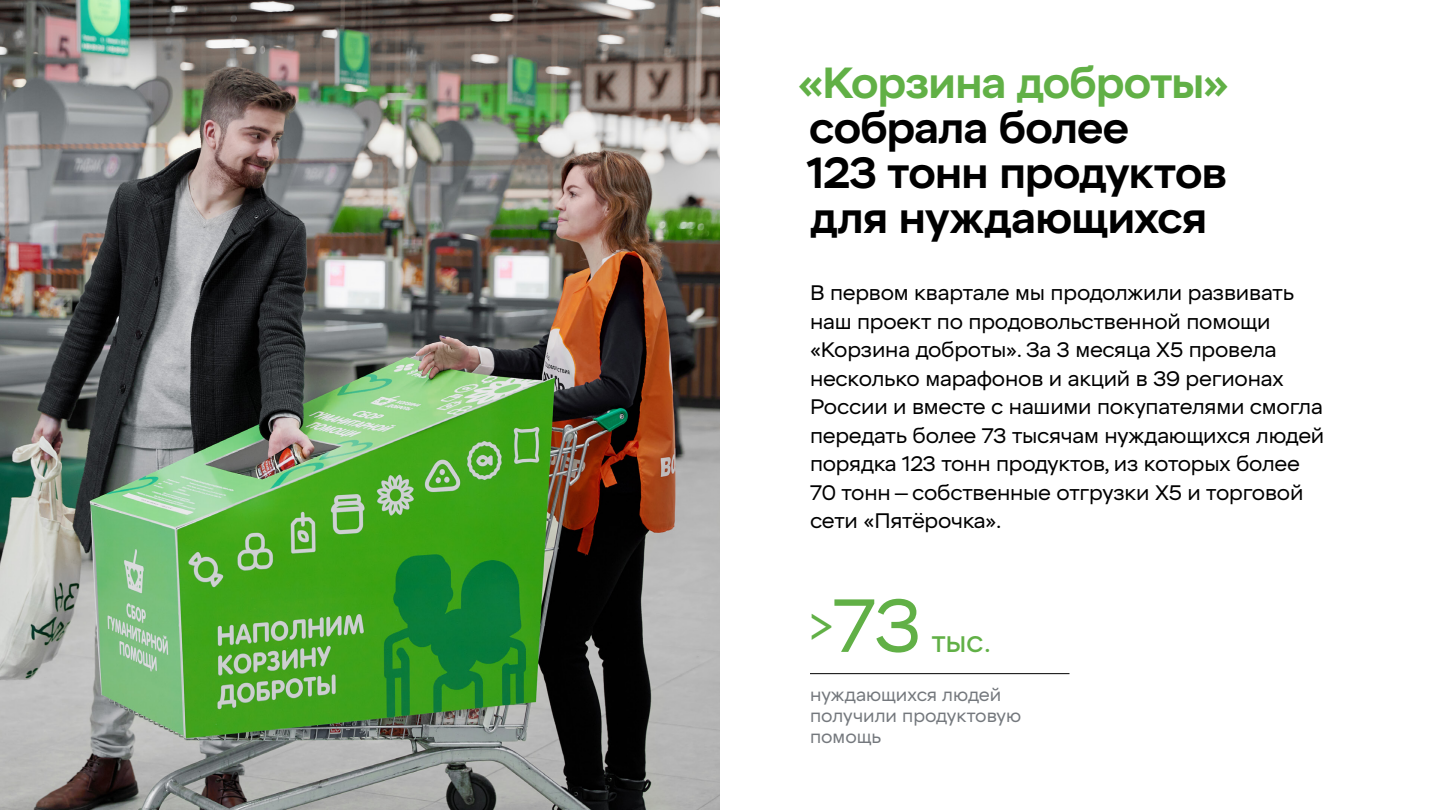
<style>
.page{position:relative;width:1440px;height:810px;background:#fff}
.page>*{position:absolute;margin:0;border:0;box-sizing:border-box;transform-origin:0 0}
.t1{font:75px "X5 Sans";color:#61b046}
.t2{font:700 43.5px/45px "X5 Sans";letter-spacing:-.03em;color:#000}
.t3{font:700 43.5px "X5 Sans";letter-spacing:-.03em;color:#61b046}
.t4{font:500 22.5px "X5 Sans";color:#61b046}
.t5{font:21px/28.5px "X5 Sans";letter-spacing:-.01em;color:#000}
.t6{font:18px/21px "X5 Sans";color:#74787d}
.s1{font-size:45px}
</style>
<div class="page">
<img style="left:0;top:0;width:720px;height:810px">
<hr style="left:810px;top:673px;width:260px;height:1px;background:#000">
<h2 class="t3" style="left:798px;top:56px;width:433px">«Корзина доброты»</h2>
<h2 class="t2" style="left:807px;top:106px;width:422px">собрала более<br>123 тонн продуктов для нуждающихся</h2>
<p class="t5" style="left:810px;top:279px;width:516px">В первом квартале мы продолжили развивать наш проект по продовольственной помощи «Корзина доброты». За 3 месяца X5 провела несколько марафонов и акций в 39 регионах России и вместе с нашими покупателями смогла передать более 73 тысячам нуждающихся людей порядка 123 тонн продуктов, из которых более 70 тонн — собственные отгрузки X5 и торговой сети «Пятёрочка».</p>
<h1 class="t1" style="left:808px;top:582px;width:115px"><span class="s1">&gt;</span>73</h1>
<p class="t4" style="left:932px;top:631px;width:60px">ТЫС.</p>
<p class="t6" style="left:810px;top:684px;width:213px">нуждающихся людей получили продуктовую помощь</p>
</div>
